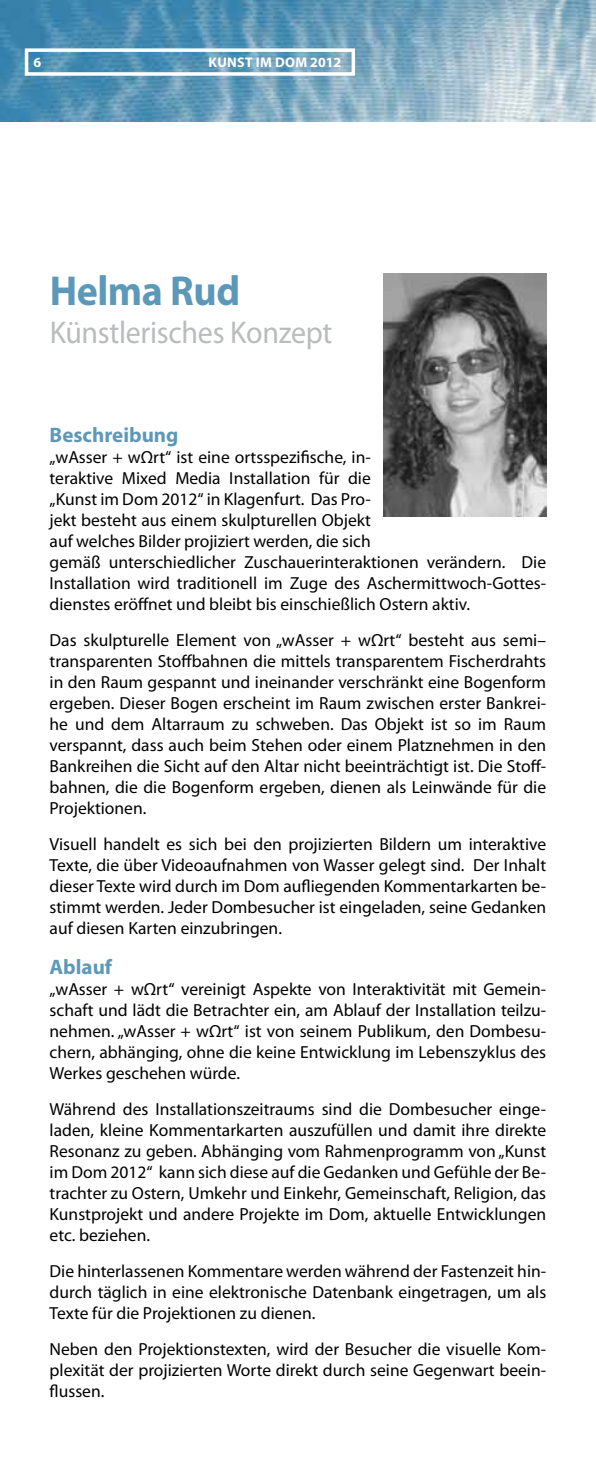
<style>
.page{position:relative;width:596px;height:1474px;background:#fff}
.page>*{position:absolute;margin:0;border:0;box-sizing:border-box;transform-origin:0 0}
.t1{font:700 42px "Myriad Pro";color:#5e98b8;scale:.95 1}
.t2{font:31.5px "Myriad Pro";letter-spacing:-.01em;color:#b9bbbc;scale:.95 1}
.t3{font:700 21px "Myriad Pro";color:#5e98b8}
.t4{font:17.5px/21px "Myriad Pro";color:#000;text-align:justify}
.t5{font:700 14px "Myriad Pro";letter-spacing:.01em;color:#fff}
</style>
<div class="page">
<img style="left:0;top:0;width:595px;height:121px">
<img style="left:383px;top:273px;width:163px;height:244px">
<div style="left:25px;top:48px;width:330px;height:28px;border:4px solid #fff"></div>
<p class="t5" style="left:33px;top:53px;width:9px">6</p>
<p class="t5" style="left:208px;top:53px;width:10px">KUNST</p>
<p class="t5" style="left:256px;top:53px;width:87px">im Dom 2012</p>
<h1 class="t1" style="left:50px;top:263px;width:202px">Helma Rud</h1>
<h2 class="t2" style="left:50px;top:313px;width:299px">Künstlerisches Konzept</h2>
<p class="t3" style="left:50px;top:421px;width:130px">Beschreibung</p>
<p class="t4" style="left:50px;top:446px;width:498px;text-align:left">„wAsser + wΩrt“ ist eine ortsspezifische, in-<br>teraktive Mixed Media Installation für die<br>„Kunst im Dom 2012“ in Klagenfurt. Das Pro-<br>jekt besteht aus einem skulpturellen Objekt<br>auf welches Bilder projiziert werden, die sich<br>gemäß unterschiedlicher Zuschauerinteraktionen verändern. Die Installation wird traditionell im Zuge des Aschermittwoch-Gottes&shy;dienstes eröffnet und bleibt bis einschießlich Ostern aktiv.</p>
<p class="t4" style="left:50px;top:629px;width:498px">Das skulpturelle Element von „wAsser + wΩrt“ besteht aus semi– transparenten Stoffbahnen die mittels transparentem Fischerdrahts in den Raum gespannt und ineinander verschränkt eine Bogenform ergeben. Dieser Bogen erscheint im Raum zwischen erster Bankrei&shy;he und dem Altarraum zu schweben. Das Objekt ist so im Raum verspannt, dass auch beim Stehen oder einem Platznehmen in den Bankreihen die Sicht auf den Altar nicht beeinträchtigt ist. Die Stoff&shy;bahnen, die die Bogenform ergeben, dienen als Leinwände für die Projektionen.</p>
<p class="t4" style="left:50px;top:833px;width:498px">Visuell handelt es sich bei den projizierten Bildern um interaktive Texte, die über Videoaufnahmen von Wasser gelegt sind. Der Inhalt dieser Texte wird durch im Dom aufliegenden Kommentarkarten be&shy;stimmt werden. Jeder Dombesucher ist eingeladen, seine Gedanken auf diesen Karten einzubringen.</p>
<p class="t3" style="left:50px;top:953px;width:64px">Ablauf</p>
<p class="t4" style="left:50px;top:978px;width:498px">„wAsser + wΩrt“ vereinigt Aspekte von Interaktivität mit Gemein&shy;schaft und lädt die Betrachter ein, am Ablauf der Installation teilzu&shy;nehmen. „wAsser + wΩrt“ ist von seinem Publikum, den Dombesu&shy;chern, abhänging, ohne die keine Entwicklung im Lebenszyklus des Werkes geschehen würde.</p>
<p class="t4" style="left:50px;top:1098px;width:498px">Während des Installationszeitraums sind die Dombesucher einge&shy;laden, kleine Kommentarkarten auszufüllen und damit ihre direkte Resonanz zu geben. Abhänging vom Rahmenprogramm von „Kunst im Dom 2012“ kann sich diese auf die Gedanken und Gefühle der Be&shy;trachter zu Ostern, Umkehr und Einkehr, Gemeinschaft, Religion, das Kunstprojekt und andere Projekte im Dom, aktuelle Entwicklungen etc. beziehen.</p>
<p class="t4" style="left:50px;top:1260px;width:498px">Die hinterlassenen Kommentare werden während der Fastenzeit hin&shy;durch täglich in eine elektronische Datenbank eingetragen, um als Texte für die Projektionen zu dienen.</p>
<p class="t4" style="left:50px;top:1338px;width:497px">Neben den Projektionstexten, wird der Besucher die visuelle Kom&shy;plexität der projizierten Worte direkt durch seine Gegenwart beein&shy;flussen.</p>
</div>
